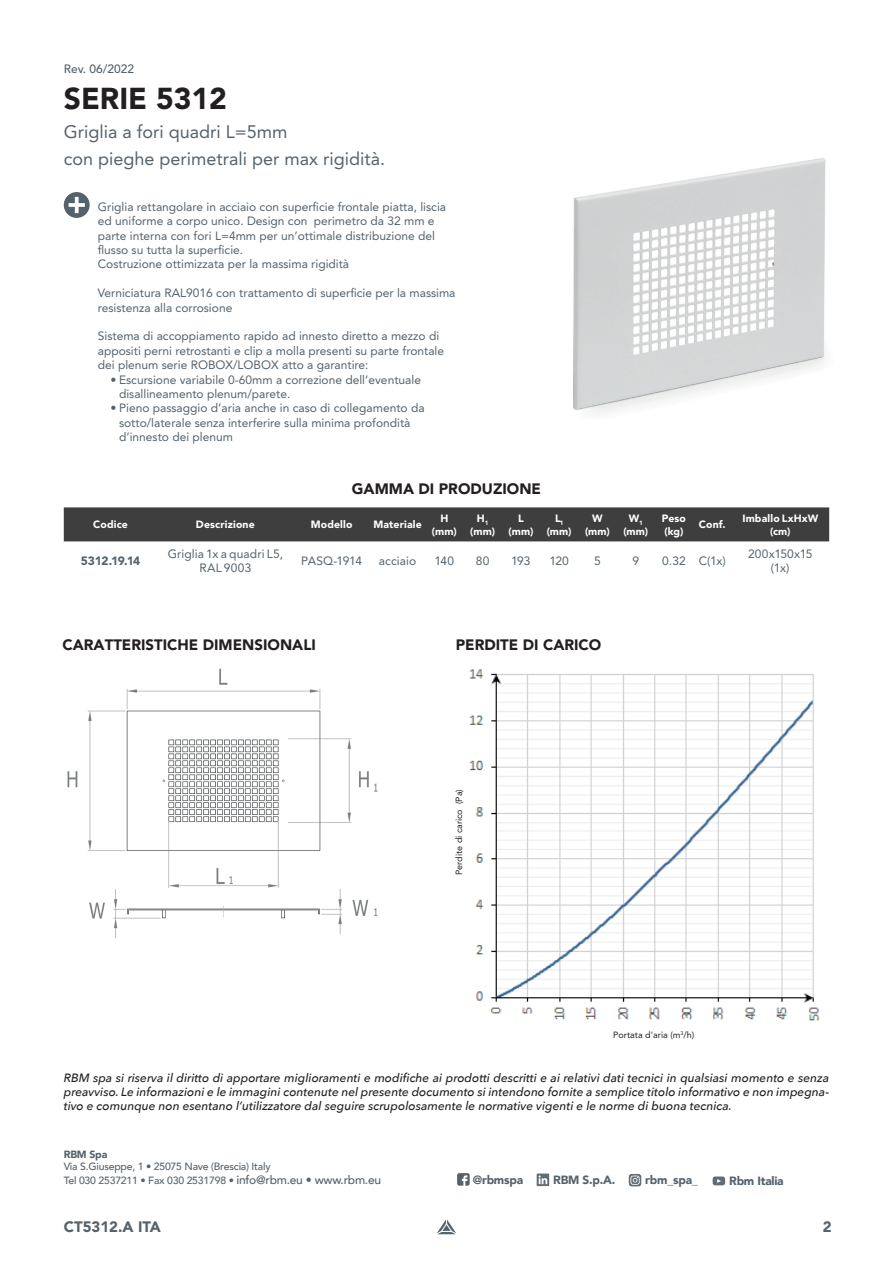
<style>
.page{position:relative;width:893px;height:1263px;background:#fff}
.page>*{position:absolute;margin:0;border:0;box-sizing:border-box;transform-origin:0 0}
.t1{font:900 30px "Avenir LT Pro";color:#231f20}
.t2{font:18px/26.5px "Avenir LT Pro";color:#55636c}
.t3{font:900 15px "Avenir LT Pro";color:#231f20}
.t4{font:900 15px "Avenir LT Pro";color:#54626c}
.t5{font:12px/14.4px "Avenir LT Pro";color:#54626c}
.t6{font:italic 500 12px/14.4px "Avenir Next";color:#231f20;text-align:justify}
.t7{font:900 12px "Avenir";letter-spacing:-.02em;color:#54626c}
.t8{font:500 12px "Avenir LT Pro";color:#54626c}
.t9{font:900 12px "Avenir LT Pro";letter-spacing:-.035em;color:#54626c}
.t10{font:12px "Avenir LT Pro";letter-spacing:-.03em;color:#54626c}
.t11{font:900 12px "Avenir";letter-spacing:-.02em;color:#55636c}
.t12{font:900 10.5px/12.8px "Avenir LT Pro";letter-spacing:.015em;color:#fff;text-align:center}
.t13{font:500 10.5px/13.5px "Avenir";letter-spacing:-.02em;color:#54626c}
.t14{font:900 10.5px "Avenir";letter-spacing:-.02em;color:#54626c}
.t15{font:9px "Avenir LT Pro";color:#231f20}
.s1{font-size:12px}
</style>
<div class="page">
<svg style="left:437px;top:1219px;width:19px;height:15px"></svg>
<img style="left:469px;top:669px;width:351px;height:352px">
<svg style="left:64px;top:192px;width:26px;height:26px"></svg>
<svg style="left:69px;top:197px;width:16px;height:16px"></svg>
<svg style="left:628px;top:1174px;width:13px;height:12px"></svg>
<svg style="left:537px;top:1173px;width:12px;height:13px"></svg>
<svg style="left:713px;top:1176px;width:12px;height:9px"></svg>
<svg style="left:457px;top:1173px;width:13px;height:13px"></svg>
<div style="left:64px;top:507px;width:765px;height:34px;background:#3e3e3f"></div>
<img style="left:573px;top:158px;width:253px;height:256px">
<img style="left:67px;top:668px;width:311px;height:271px">
<p class="t8" style="left:64px;top:62px;width:72px">Rev. 06/2022</p>
<h1 class="t1" style="left:64px;top:80px;width:165px">SERIE 5312</h1>
<h2 class="t2" style="left:64px;top:118px;width:323px">Griglia a fori quadri L=5mm<br>con pieghe perimetrali per max rigidità.</h2>
<p class="t5" style="left:98px;top:199px;width:350px">Griglia rettangolare in acciaio con superficie frontale piatta, liscia ed uniforme a corpo unico. Design con perimetro da 32 mm e parte interna con fori L=4mm per un’ottimale distribuzione del flusso su tutta la superficie.<br>Costruzione ottimizzata per la massima rigidità</p>
<p class="t5" style="left:98px;top:286px;width:359px">Verniciatura RAL9016 con trattamento di superficie per la massima resistenza alla corrosione</p>
<p class="t5" style="left:98px;top:329px;width:348px">Sistema di accoppiamento rapido ad innesto diretto a mezzo di appositi perni retrostanti e clip a molla presenti su parte frontale dei plenum serie ROBOX/LOBOX atto a garantire:</p>
<p class="t5" style="left:119px;top:372px;width:303px;text-indent:-9px">• Escursione variabile 0-60mm a correzione dell’eventuale disallineamento plenum/parete.</p>
<p class="t5" style="left:119px;top:401px;width:307px;text-indent:-9px">• Pieno passaggio d’aria anche in caso di collegamento da sotto/laterale senza interferire sulla minima profondità d’innesto dei plenum</p>
<p class="t3" style="left:352px;top:480px;width:191px">GAMMA DI PRODUZIONE</p>
<p class="t12" style="left:93px;top:518px;width:36px">Codice</p>
<p class="t12" style="left:196px;top:518px;width:60px">Descrizione</p>
<p class="t12" style="left:311px;top:518px;width:43px">Modello</p>
<p class="t12" style="left:373px;top:518px;width:50px">Materiale</p>
<p class="t12" style="left:432px;top:512px;width:26px">H (mm)</p>
<p class="t12" style="left:470px;top:512px;width:26px">H<sub>1 </sub>(mm)</p>
<p class="t12" style="left:508px;top:512px;width:26px">L (mm)</p>
<p class="t12" style="left:547px;top:512px;width:26px">L<sub>1 </sub>(mm)</p>
<p class="t12" style="left:585px;top:512px;width:26px">W (mm)</p>
<p class="t12" style="left:623px;top:512px;width:26px">W<sub>1 </sub>(mm)</p>
<p class="t12" style="left:662px;top:512px;width:26px;text-align:left">Peso (kg)</p>
<p class="t12" style="left:699px;top:518px;width:28px">Conf.</p>
<p class="t12" style="left:742px;top:512px;width:77px">Imballo LxHxW (cm)</p>
<p class="t9" style="left:81px;top:554px;width:61px">5312.19.14</p>
<p class="t5" style="left:168px;top:546px;width:117px;text-align:center">Griglia 1x a quadri L5,<br>RAL 9003</p>
<p class="t10" style="left:301px;top:554px;width:62px">PASQ-1914</p>
<p class="t5" style="left:379px;top:554px;width:39px">acciaio</p>
<p class="t5" style="left:435px;top:554px;width:21px">140</p>
<p class="t5" style="left:476px;top:554px;width:15px">80</p>
<p class="t5" style="left:511px;top:554px;width:21px">193</p>
<p class="t5" style="left:549px;top:554px;width:21px">120</p>
<p class="t5" style="left:594px;top:554px;width:8px">5</p>
<p class="t5" style="left:632px;top:554px;width:8px">9</p>
<p class="t5" style="left:662px;top:554px;width:65px">0.32 C(1x)</p>
<p class="t5" style="left:748px;top:546px;width:66px;text-align:center">200x150x15 (1x)</p>
<p class="t3" style="left:63px;top:635px;width:255px">CARATTERISTICHE DIMENSIONALI</p>
<p class="t3" style="left:456px;top:635px;width:147px">PERDITE DI CARICO</p>
<p class="t15" style="left:454px;top:875px;width:87px;rotate:-90deg">Perdite di carico (Pa)</p>
<p class="t15" style="left:613px;top:1029px;width:83px">Portata d'aria (m<sup>3</sup>/h)</p>
<p class="t6" style="left:64px;top:1070px;width:767px">RBM spa si riserva il diritto di apportare miglioramenti e modifiche ai prodotti descritti e ai relativi dati tecnici in qualsiasi momento e senza preavviso. Le informazioni e le immagini contenute nel presente documento si intendono fornite a semplice titolo informativo e non impegna&shy;tivo e comunque non esentano l’utilizzatore dal seguire scrupolosamente le normative vigenti e le norme di buona tecnica.</p>
<p class="t14" style="left:64px;top:1145px;width:45px">RBM Spa</p>
<p class="t13" style="left:64px;top:1159px;width:319px">Via S.Giuseppe, 1 • 25075 Nave (Brescia) Italy<br>Tel 030 2537211 • Fax 030 2531798 • <span class="s1">info@rbm.eu • www.rbm.eu</span></p>
<p class="t11" style="left:473px;top:1170px;width:52px">@rbmspa</p>
<p class="t7" style="left:553px;top:1169px;width:64px">RBM S.p.A.</p>
<p class="t7" style="left:645px;top:1169px;width:54px">rbm_spa_</p>
<p class="t7" style="left:729px;top:1170px;width:56px">Rbm Italia</p>
<p class="t4" style="left:64px;top:1218px;width:99px">CT5312.A ITA</p>
<p class="t4" style="left:823px;top:1218px;width:10px">2</p>
</div>
